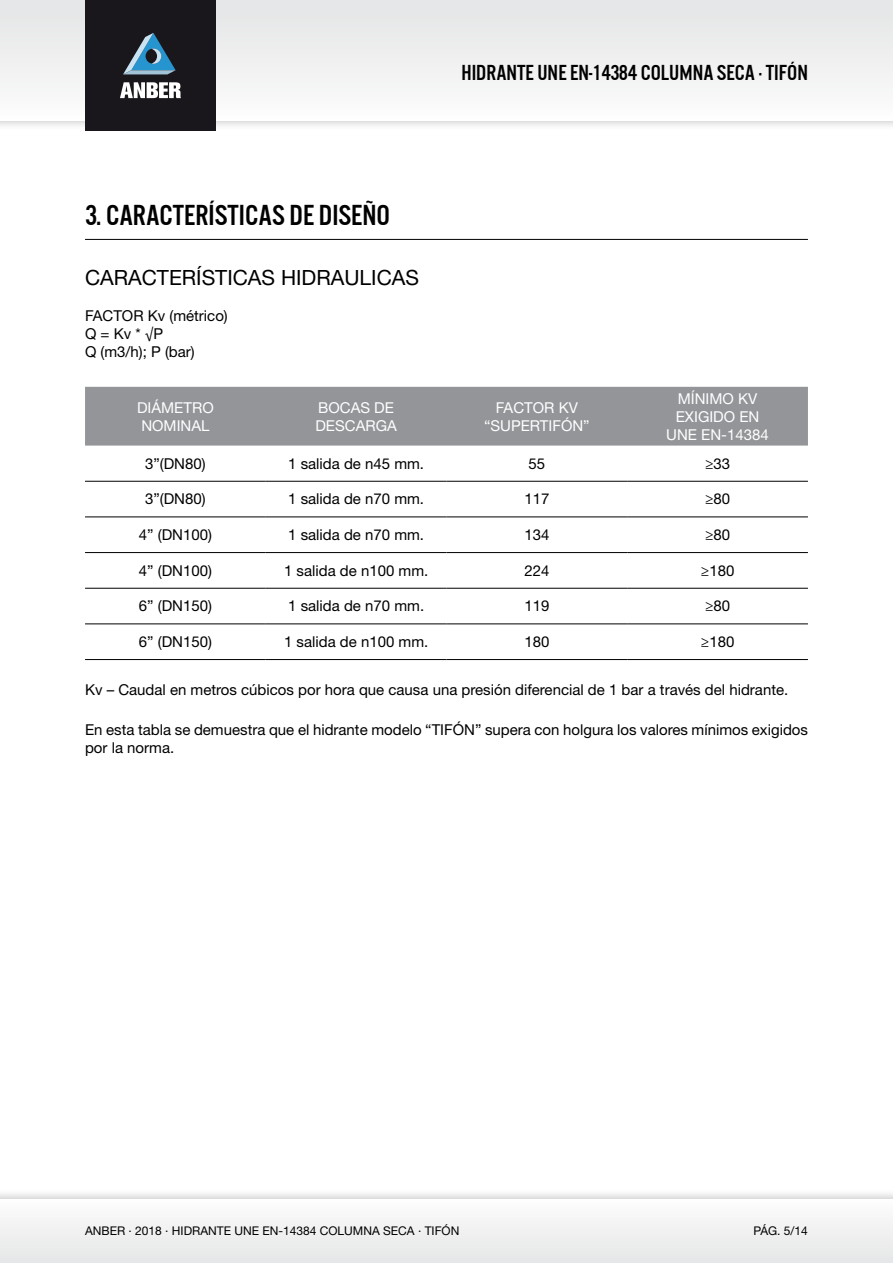
<style>
.page{position:relative;width:893px;height:1263px;background:#fff}
.page>*{position:absolute;margin:0;border:0;box-sizing:border-box;transform-origin:0 0}
.t1{font:30px "U.S.101";color:#000}
.t2{font:22.5px "U.S.101";color:#000}
.t3{font:21px "Helvetica Neue LT Std";color:#000}
.t4{font:15px/18px "Helvetica Neue LT Std";color:#000}
.t5{font:15px/18px "Helvetica Neue LT Std";color:#fff}
.t6{font:12px "Helvetica Neue LT Std";color:#000}
</style>
<div class="page">
<div style="left:0;top:0;width:893px;height:131px;background:#000;opacity:.2"></div>
<div style="left:0;top:0;width:893px;height:120px;background:linear-gradient(to bottom,#e3e4e5,#fcfcfc)"></div>
<div style="left:0;top:1188px;width:893px;height:75px;background:#000;opacity:.2"></div>
<div style="left:0;top:1199px;width:893px;height:64px;background:#f1f1f2"></div>
<div style="left:85px;top:0;width:131px;height:131px;background:#1a171c"></div>
<svg style="left:120px;top:82px;width:61px;height:16px"></svg>
<svg style="left:123px;top:33px;width:53px;height:41px"></svg>
<div style="left:85px;top:387px;width:723px;height:59px;background:#939598"></div>
<hr style="left:85px;top:481px;width:181px;height:1px;background:#000">
<hr style="left:266px;top:481px;width:180px;height:1px;background:#000">
<hr style="left:446px;top:481px;width:181px;height:1px;background:#000">
<hr style="left:627px;top:481px;width:181px;height:1px;background:#000">
<hr style="left:85px;top:516px;width:181px;height:1px;background:#000">
<hr style="left:266px;top:516px;width:180px;height:1px;background:#000">
<hr style="left:446px;top:516px;width:181px;height:1px;background:#000">
<hr style="left:627px;top:516px;width:181px;height:1px;background:#000">
<hr style="left:85px;top:552px;width:181px;height:1px;background:#000">
<hr style="left:266px;top:552px;width:180px;height:1px;background:#000">
<hr style="left:446px;top:552px;width:181px;height:1px;background:#000">
<hr style="left:627px;top:552px;width:181px;height:1px;background:#000">
<hr style="left:85px;top:588px;width:181px;height:1px;background:#000">
<hr style="left:266px;top:588px;width:180px;height:1px;background:#000">
<hr style="left:446px;top:588px;width:181px;height:1px;background:#000">
<hr style="left:627px;top:588px;width:181px;height:1px;background:#000">
<hr style="left:85px;top:623px;width:181px;height:1px;background:#000">
<hr style="left:266px;top:623px;width:180px;height:1px;background:#000">
<hr style="left:446px;top:623px;width:181px;height:1px;background:#000">
<hr style="left:627px;top:623px;width:181px;height:1px;background:#000">
<hr style="left:85px;top:659px;width:181px;height:1px;background:#000">
<hr style="left:266px;top:659px;width:180px;height:1px;background:#000">
<hr style="left:446px;top:659px;width:181px;height:1px;background:#000">
<hr style="left:627px;top:659px;width:181px;height:1px;background:#000">
<hr style="left:85px;top:239px;width:723px;height:1px;background:#000">
<h2 class="t2" style="left:461px;top:60px;width:348px">HIDRANTE UNE EN-14384 COLUMNA SECA · TIFÓN</h2>
<h1 class="t1" style="left:85px;top:199px;width:307px">3. CARACTERÍSTICAS DE DISEÑO</h1>
<h3 class="t3" style="left:85px;top:265px;width:335px">CARACTERÍSTICAS HIDRAULICAS</h3>
<p class="t4" style="left:85px;top:306px;width:144px">FACTOR Kv (métrico)<br>Q = Kv * √P<br>Q (m3/h); P (bar)</p>
<p class="t5" style="left:137px;top:398px;width:78px">DIÁMETRO<br>NOMINAL</p>
<p class="t5" style="left:315px;top:398px;width:83px">BOCAS DE<br>DESCARGA</p>
<p class="t5" style="left:484px;top:398px;width:107px;text-align:center">FACTOR KV “SUPERTIFÓN”</p>
<p class="t5" style="left:666px;top:389px;width:104px;text-align:center">MÍNIMO KV<br>EXIGIDO EN<br>UNE EN-14384</p>
<p class="t4" style="left:145px;top:454px;width:62px">3”(DN80)</p>
<p class="t4" style="left:288px;top:454px;width:137px">1 salida de n45 mm.</p>
<p class="t4" style="left:528px;top:454px;width:18px">55</p>
<p class="t4" style="left:705px;top:454px;width:27px">≥33</p>
<p class="t4" style="left:145px;top:490px;width:62px">3”(DN80)</p>
<p class="t4" style="left:288px;top:490px;width:137px">1 salida de n70 mm.</p>
<p class="t4" style="left:524px;top:490px;width:27px">117</p>
<p class="t4" style="left:705px;top:490px;width:27px">≥80</p>
<p class="t4" style="left:139px;top:525px;width:75px">4” (DN100)</p>
<p class="t4" style="left:288px;top:525px;width:137px">1 salida de n70 mm.</p>
<p class="t4" style="left:524px;top:525px;width:27px">134</p>
<p class="t4" style="left:705px;top:525px;width:27px">≥80</p>
<p class="t4" style="left:139px;top:561px;width:75px">4” (DN100)</p>
<p class="t4" style="left:284px;top:561px;width:146px">1 salida de n100 mm.</p>
<p class="t4" style="left:524px;top:561px;width:27px">224</p>
<p class="t4" style="left:701px;top:561px;width:35px">≥180</p>
<p class="t4" style="left:139px;top:597px;width:75px">6” (DN150)</p>
<p class="t4" style="left:288px;top:597px;width:137px">1 salida de n70 mm.</p>
<p class="t4" style="left:524px;top:597px;width:27px">119</p>
<p class="t4" style="left:705px;top:597px;width:27px">≥80</p>
<p class="t4" style="left:139px;top:632px;width:75px">6” (DN150)</p>
<p class="t4" style="left:284px;top:632px;width:146px">1 salida de n100 mm.</p>
<p class="t4" style="left:524px;top:632px;width:27px">180</p>
<p class="t4" style="left:701px;top:632px;width:35px">≥180</p>
<p class="t4" style="left:85px;top:680px;width:705px">Kv – Caudal en metros cúbicos por hora que causa una presión diferencial de 1 bar a través del hidrante.</p>
<p class="t4" style="left:85px;top:721px;width:724px">En esta tabla se demuestra que el hidrante modelo “TIFÓN” supera con holgura los valores mínimos exigidos por la norma.</p>
<p class="t6" style="left:85px;top:1224px;width:376px">ANBER · 2018 · HIDRANTE UNE EN-14384 COLUMNA SECA · TIFÓN</p>
<p class="t6" style="left:753px;top:1224px;width:56px">PÁG. 5/14</p>
</div>
